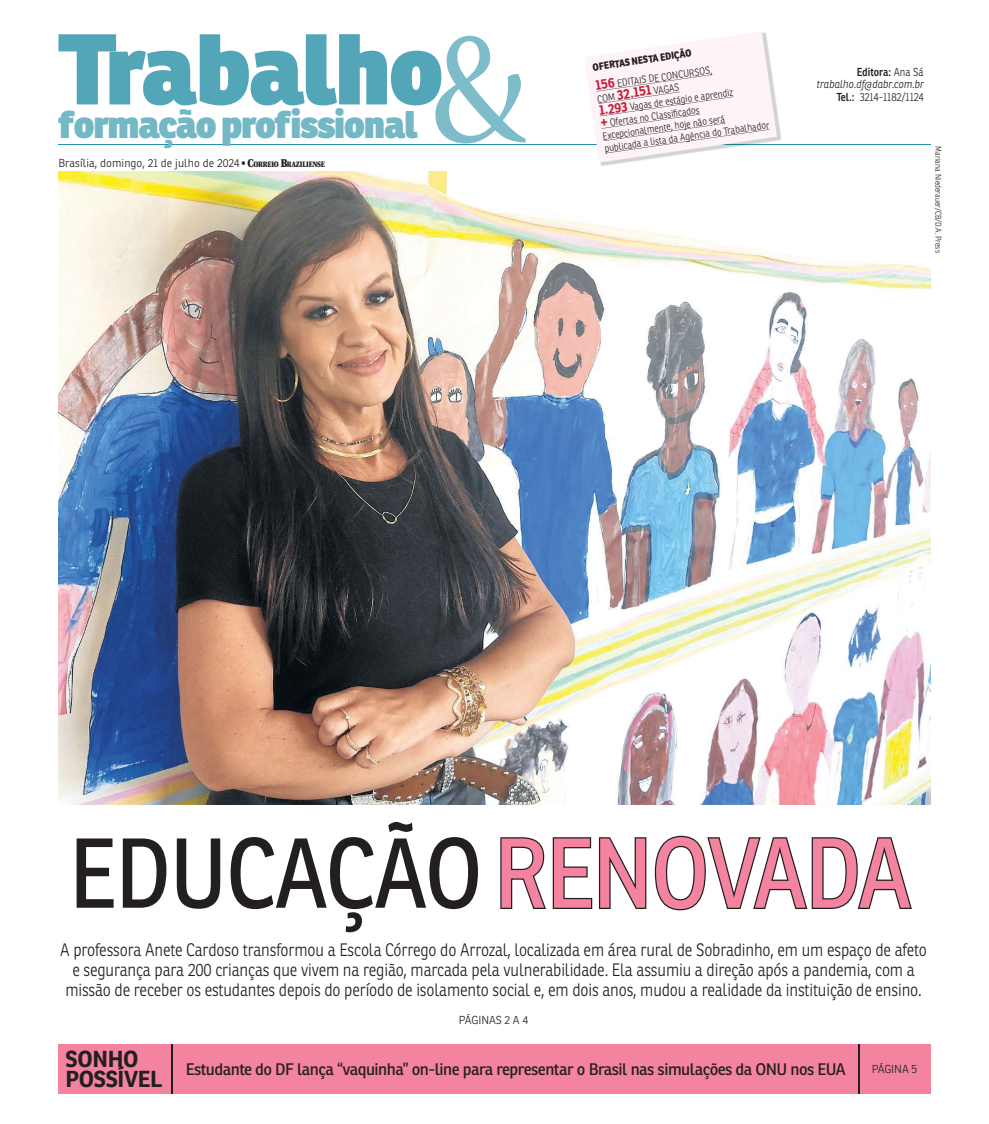
<style>
.page{position:relative;width:989px;height:1124px;background:#fff}
.page>*{position:absolute;margin:0;border:0;box-sizing:border-box;transform-origin:0 0}
.t1{font:155.62px "Utopia";color:#7ebcc9;scale:.9 1}
.t2{font:800 97.5px "Ronnia";letter-spacing:-.02em;color:#52a6b7}
.t3{font:96.25px "Ronnia";letter-spacing:-.015em;color:#231f20;scale:.9 1}
.t4{font:800 37.5px "Ronnia";letter-spacing:-.03em;color:#74b7c5}
.t5{font:700 22.5px/20px "Ronnia";letter-spacing:-.015em;color:#231f20}
.t6{font:300 17.5px/20px "Ronnia";letter-spacing:-.01em;color:#231f20;text-align:center;scale:.9 1}
.t7{font:16.25px "Ronnia";letter-spacing:-.03em;color:#231f20}
.t8{font:300 11.25px "Ronnia";letter-spacing:.005em;color:#231f20}
.t9{font:italic 300 11.25px/12.5px "Ronnia";color:#231f20;text-align:right;scale:.9 1}
.t10{font:300 10px/12.5px "Ronnia";color:#231f20;scale:.9 1}
.t11{font:300 8.12px "Ronnia";color:#231f20;scale:.9 1}
.s1{font-family:"Utopia";font-weight:900}
.s2{font-family:"Utopia";font-weight:900;font-size:7.88px}
.s3{font-weight:800}
.s4{font-weight:700;font-size:13.75px;color:#c41f3b}
.s5{font-weight:600;font-style:normal}
.s6{font-style:normal}
.s7{color:#f3839e}
</style>
<div class="page">
<hr style="left:58px;top:144px;width:872px;height:1px;background:#2290a6">
<img style="left:59px;top:172px;width:871px;height:632px">
<div style="left:58px;top:1043px;width:872px;height:50px;background:#f3839e"></div>
<hr style="left:171px;top:1043px;width:1px;height:50px;background:#231f20">
<hr style="left:858px;top:1043px;width:1px;height:50px;background:#231f20">
<svg style="left:500px;top:837px;width:147px;height:72px"></svg>
<svg style="left:654px;top:835px;width:258px;height:76px"></svg>
<img style="left:600px;top:110px;width:181px;height:56px">
<svg style="left:585px;top:32px;width:192px;height:130px"></svg>
<h2 class="t2" style="left:58px;top:26px;width:386px">Trabalho</h2>
<h3 class="t4" style="left:58px;top:108px;width:361px">formação profissional</h3>
<h1 class="t1" style="left:429px;top:-3px;width:111px">&amp;</h1>
<p class="t8" style="left:58px;top:157px;width:268px">Brasília, domingo, 21 de julho de 2024 <span class="s1">•</span> <span class="s1">C</span><span class="s2">ORREIO</span> <span class="s1">B</span><span class="s2">RAZILIENSE</span></p>
<p class="t10" style="left:591px;top:58px;width:132px;line-height:19.5px;rotate:-8deg"><span class="s3">OFERTAS NESTA EDIÇÃO<br></span><span class="s4">156</span> EDITAIS DE CONCURSOS,</p>
<p class="t10" style="left:596px;top:93px;width:187px;rotate:-8deg">COM <span class="s4">32.151</span> VAGAS<br><span class="s4">1.293</span> Vagas de estágio e aprendiz<br><span class="s4">+</span> Ofertas no Classifi cados<br>Excepcionalmente, hoje não será<br>publicada a lista da Agência do Trabalhador</p>
<p class="t9" style="left:816px;top:67px;width:121px"><span class="s5">Editora:</span> <span class="s6">Ana Sá </span>trabalho.df@dabr.com.br<br><span class="s5">Tel.:</span> <span class="s6">3214-1182/1124</span></p>
<p class="t11" style="left:942px;top:146px;width:120px;rotate:90deg">Mariana Niederauer/CB/D.A. Press</p>
<h3 class="t3" style="left:69px;top:821px;width:937px">EDUCAÇÃO<span class="s7">RENOVADA</span></h3>
<p class="t6" style="left:60px;top:939px;width:964px">A professora Anete Cardoso transformou a Escola Córrego do Arrozal, localizada em área rural de Sobradinho, em um espaço de afeto e segurança para 200 crianças que vivem na região, marcada pela vulnerabilidade. Ela assumiu a direção após a pandemia, com a missão de receber os estudantes depois do período de isolamento social e, em dois anos, mudou a realidade da instituição de ensino.</p>
<p class="t8" style="left:459px;top:1013px;width:71px">PÁGINAS 2 A 4</p>
<p class="t5" style="left:66px;top:1048px;width:98px">SONHO<br>POSSÍVEL</p>
<p class="t7" style="left:186px;top:1060px;width:661px">Estudante do DF lança “vaquinha” on-line para representar o Brasil nas simulações da ONU nos EUA</p>
<p class="t8" style="left:871px;top:1062px;width:47px">PÁGINA 5</p>
</div>
